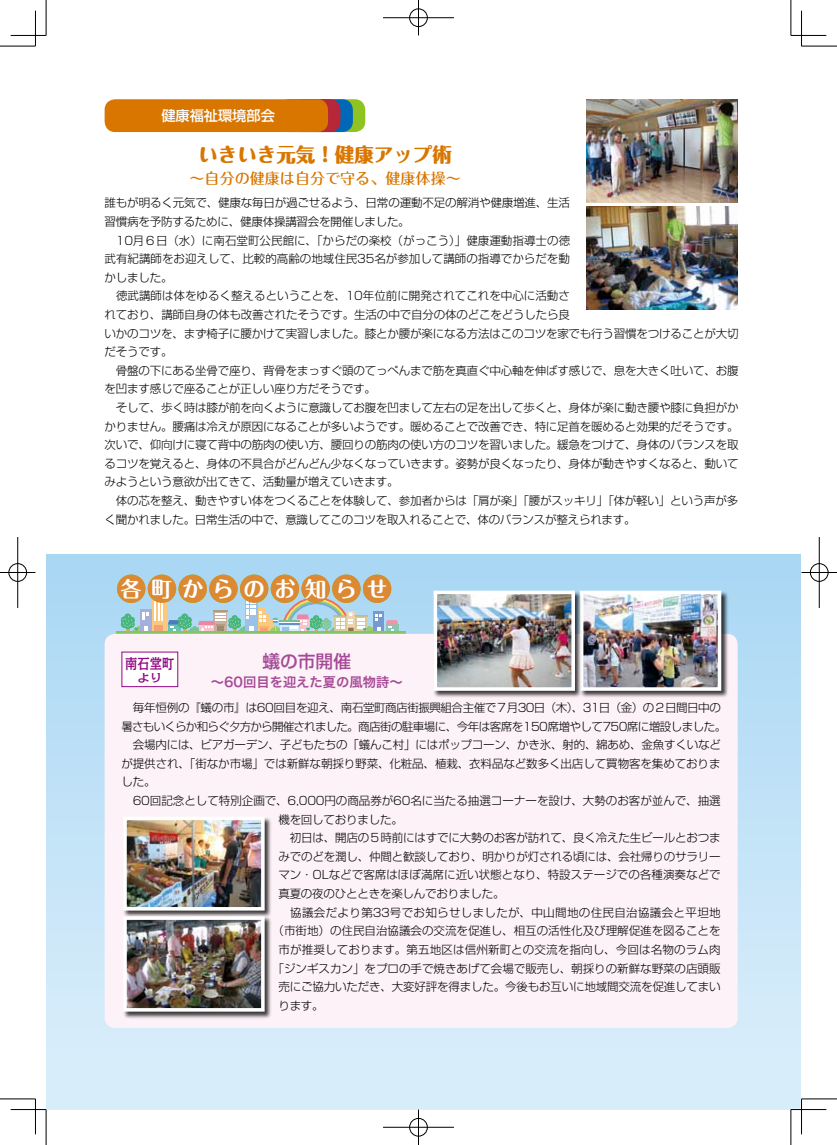
<style>
.page{position:relative;width:837px;height:1145px;background:#fff}
.page>*{position:absolute;margin:0;border:0;box-sizing:border-box;transform-origin:0 0}
.t1{font:700 21.25px "Maru Fo Pro";letter-spacing:.445em;color:#fff}
.t2{font:800 19.5px "Maru Fo Pro";color:#d87600}
.t3{font:500 17.75px "Shin Go Pro";color:#a64a97}
.t4{font:500 15px "Maru Fo Pro";color:#d87600}
.t5{font:500 14.38px "Kakumin Pro";color:#920783;scale:.86 1}
.t6{font:500 14.12px "Shin Go Pro";color:#fff}
.t7{font:13.25px "Hira Kaku Pro W6";color:#a64a97}
.t8{font:300 11.5px/18.6px "Shin Go Pro";letter-spacing:-.02em;color:#000}
.t9{font:300 11.5px "Shin Go Pro";color:#000}
.t10{font:300 11.5px "Shin Go Pro";letter-spacing:-.045em;color:#000}
.t11{font:300 11.5px "Shin Go Pro";letter-spacing:-.04em;color:#000}
.t12{font:300 11.5px "Shin Go Pro";letter-spacing:.03em;color:#000}
.t13{font:300 11.5px "Shin Go Pro";letter-spacing:.01em;color:#000}
.t14{font:500 11.12px "Kakumin Pro";color:#920783;scale:1.11 1}
</style>
<div class="page">
<div style="left:303px;top:99px;width:62px;height:33px;background:#8fc31f;border-radius:11px"></div>
<div style="left:291px;top:99px;width:62px;height:33px;background:#0068b7;border-radius:11px"></div>
<div style="left:278px;top:99px;width:62px;height:33px;background:#b72738;border-radius:11px"></div>
<div style="left:105px;top:99px;width:223px;height:33px;background:#d87600;border-radius:11px"></div>
<img style="left:586px;top:99px;width:151px;height:103px">
<img style="left:586px;top:206px;width:151px;height:103px">
<div style="left:46px;top:555px;width:754px;height:554px;background:linear-gradient(to bottom,#aad7f3,#dceffb)"></div>
<div style="left:151px;top:599px;width:15px;height:34px;background:#fac87f"></div>
<hr style="left:154px;top:601px;width:2px;height:20px;background:#fff">
<svg style="left:158px;top:603px;width:1px;height:18px"></svg>
<hr style="left:161px;top:601px;width:2px;height:20px;background:#fff">
<svg style="left:154px;top:625px;width:8px;height:7px"></svg>
<div style="left:140px;top:609px;width:12px;height:25px;background:#a4b0da"></div>
<svg style="left:168px;top:596px;width:230px;height:36px;background:#b0cccd"></svg>
<svg style="left:121px;top:612px;width:28px;height:20px"></svg>
<div style="left:116px;top:632px;width:289px;height:20px;background:#9bcc7e"></div>
<div style="left:270px;top:574px;width:29px;height:29px;background:#db8933;border-radius:50%"></div>
<div style="left:301px;top:574px;width:29px;height:29px;background:#db8933;border-radius:50%"></div>
<div style="left:332px;top:574px;width:28px;height:29px;background:#db8933;border-radius:50%"></div>
<div style="left:363px;top:574px;width:28px;height:29px;background:#db8933;border-radius:50%"></div>
<div style="left:117px;top:574px;width:28px;height:29px;background:#db8933;border-radius:50%"></div>
<div style="left:148px;top:574px;width:28px;height:29px;background:#db8933;border-radius:50%"></div>
<div style="left:178px;top:574px;width:29px;height:29px;background:#db8933;border-radius:50%"></div>
<div style="left:209px;top:574px;width:28px;height:29px;background:#db8933;border-radius:50%"></div>
<div style="left:240px;top:574px;width:28px;height:29px;background:#db8933;border-radius:50%"></div>
<div style="left:105px;top:634px;width:632px;height:394px;background:#fdf2f7;border-radius:11px"></div>
<div style="left:121px;top:651px;width:57px;height:36px;background:#fff;border:1px solid #920783"></div>
<div style="left:123px;top:816px;width:149px;height:102px;background:#000;opacity:.75"></div>
<img style="left:128px;top:821px;width:131px;height:84px">
<div style="left:123px;top:816px;width:141px;height:94px;border:4px solid #fff"></div>
<div style="left:579px;top:590px;width:149px;height:108px;background:#000;opacity:.75"></div>
<img style="left:584px;top:595px;width:132px;height:91px">
<div style="left:579px;top:590px;width:142px;height:101px;border:4px solid #fff"></div>
<div style="left:433px;top:590px;width:149px;height:108px;background:#000;opacity:.75"></div>
<img style="left:438px;top:595px;width:131px;height:91px">
<div style="left:433px;top:590px;width:141px;height:101px;border:4px solid #fff"></div>
<div style="left:123px;top:916px;width:149px;height:103px;background:#000;opacity:.75"></div>
<img style="left:128px;top:921px;width:131px;height:85px">
<div style="left:123px;top:916px;width:141px;height:95px;border:4px solid #fff"></div>
<hr style="left:790px;top:1108px;width:36px;height:2px;background:#fff">
<hr style="left:0;top:46px;width:35px;height:1px;background:#000">
<hr style="left:801px;top:46px;width:35px;height:1px;background:#000">
<hr style="left:0;top:1098px;width:35px;height:1px;background:#000">
<hr style="left:801px;top:1098px;width:35px;height:1px;background:#000">
<hr style="left:46px;top:0;width:1px;height:35px;background:#000">
<hr style="left:46px;top:1109px;width:1px;height:35px;background:#000">
<hr style="left:790px;top:0;width:1px;height:35px;background:#000">
<hr style="left:790px;top:1109px;width:1px;height:35px;background:#000">
<hr style="left:11px;top:35px;width:35px;height:1px;background:#000">
<hr style="left:790px;top:35px;width:36px;height:1px;background:#000">
<hr style="left:11px;top:1109px;width:35px;height:1px;background:#000">
<hr style="left:790px;top:1109px;width:36px;height:1px;background:#000">
<hr style="left:35px;top:11px;width:1px;height:35px;background:#000">
<hr style="left:35px;top:1098px;width:1px;height:36px;background:#000">
<hr style="left:801px;top:11px;width:1px;height:35px;background:#000">
<hr style="left:801px;top:1098px;width:1px;height:36px;background:#000">
<div style="left:408px;top:8px;width:20px;height:19px;border:2px solid #fff;border-radius:50%"></div>
<hr style="left:383px;top:17px;width:71px;height:2px;background:#fff">
<hr style="left:417px;top:0;width:2px;height:35px;background:#fff">
<div style="left:409px;top:9px;width:18px;height:18px;border:1px solid #000;border-radius:50%"></div>
<hr style="left:383px;top:18px;width:71px;height:1px;background:#000">
<hr style="left:418px;top:0;width:1px;height:35px;background:#000">
<div style="left:408px;top:1117px;width:20px;height:20px;border:2px solid #fff;border-radius:50%"></div>
<hr style="left:383px;top:1126px;width:71px;height:2px;background:#fff">
<hr style="left:417px;top:1109px;width:2px;height:35px;background:#fff">
<div style="left:409px;top:1118px;width:18px;height:18px;border:1px solid #000;border-radius:50%"></div>
<hr style="left:383px;top:1127px;width:71px;height:1px;background:#000">
<hr style="left:418px;top:1109px;width:1px;height:35px;background:#000">
<div style="left:8px;top:562px;width:19px;height:20px;border:2px solid #fff;border-radius:50%"></div>
<hr style="left:0;top:571px;width:35px;height:2px;background:#fff">
<hr style="left:17px;top:537px;width:2px;height:71px;background:#fff">
<div style="left:9px;top:563px;width:18px;height:18px;border:1px solid #000;border-radius:50%"></div>
<hr style="left:0;top:572px;width:35px;height:1px;background:#000">
<hr style="left:18px;top:537px;width:1px;height:71px;background:#000">
<div style="left:809px;top:562px;width:19px;height:20px;border:2px solid #fff;border-radius:50%"></div>
<hr style="left:801px;top:571px;width:35px;height:2px;background:#fff">
<div style="left:809px;top:563px;width:19px;height:18px;border:1px solid #000;border-radius:50%"></div>
<hr style="left:801px;top:572px;width:35px;height:1px;background:#000">
<hr style="left:818px;top:537px;width:1px;height:71px;background:#000">
<p class="t6" style="left:161px;top:104px;width:115px">健康福祉環境部会</p>
<h2 class="t2" style="left:198px;top:139px;width:255px">いきいき元気！健康アップ術</h2>
<h3 class="t4" style="left:189px;top:167px;width:273px">～自分の健康は自分で守る、健康体操～</h3>
<p class="t8" style="left:105px;top:192px;width:635px">誰もが明るく元気で、健康な毎日が過ごせるよう、日常の運動不足の解消や健康増進、生活<br>習慣病を予防するために、健康体操講習会を開催しました。<br>　10月６日（水）に南石堂町公民館に、「からだの楽校（がっこう）」健康運動指導士の徳<br>武有紀講師をお迎えして、比較的高齢の地域住民35名が参加して講師の指導でからだを動<br>かしました。<br>　徳武講師は体をゆるく整えるということを、10年位前に開発されてこれを中心に活動さ<br>れており、講師自身の体も改善されたそうです。生活の中で自分の体のどこをどうしたら良<br>いかのコツを、まず椅子に腰かけて実習しました。膝とか腰が楽になる方法はこのコツを家でも行う習慣をつけることが大切だそうです。<br>　骨盤の下にある坐骨で座り、背骨をまっすぐ頭のてっぺんまで筋を真直ぐ中心軸を伸ばす感じで、息を大きく吐いて、お腹を凹ます感じで座ることが正しい座り方だそうです。<br>　そして、歩く時は膝が前を向くように意識してお腹を凹まして左右の足を出して歩くと、身体が楽に動き腰や膝に負担がかかりません。腰痛は冷えが原因になることが多いようです。暖めることで改善でき、特に足首を暖めると効果的だそうです。次いで、仰向けに寝て背中の筋肉の使い方、腰回りの筋肉の使い方のコツを習いました。緩急をつけて、身体のバランスを取るコツを覚えると、身体の不具合がどんどん少なくなっていきます。姿勢が良くなったり、身体が動きやすくなると、動いてみようという意欲が出てきて、活動量が増えていきます。<br>　体の芯を整え、動きやすい体をつくることを体験して、参加者からは「肩が楽」「腰がスッキリ」「体が軽い」という声が多く聞かれました。日常生活の中で、意識してこのコツを取入れることで、体のバランスが整えられます。</p>
<h1 class="t1" style="left:120px;top:572px;width:268px">各町からのお知らせ</h1>
<p class="t5" style="left:125px;top:651px;width:59px">南石堂町</p>
<p class="t14" style="left:137px;top:668px;width:24px">より</p>
<h3 class="t3" style="left:262px;top:646px;width:90px">蟻の市開催</h3>
<p class="t7" style="left:211px;top:670px;width:193px">～６０回目を迎えた夏の風物詩～</p>
<p class="t11" style="left:121px;top:698px;width:600px">　毎年恒例の『蟻の市』は60回目を迎え、南石堂町商店街振興組合主催で７月30日（木）、31日（金）の２日間日中の</p>
<p class="t10" style="left:121px;top:716px;width:606px">暑さもいくらか和らぐ夕方から開催されました。商店街の駐車場に、今年は客席を150席増やして750席に増設しました。</p>
<p class="t8" style="left:121px;top:734px;width:600px">　会場内には、ビアガーデン、子どもたちの「蟻んこ村」にはポップコーン、かき氷、射的、綿あめ、金魚すくいなど</p>
<p class="t8" style="left:121px;top:752px;width:600px">が提供され、「街なか市場」では新鮮な朝採り野菜、化粧品、植栽、衣料品など数多く出店して買物客を集めておりま</p>
<p class="t8" style="left:121px;top:771px;width:36px">した。</p>
<p class="t9" style="left:121px;top:791px;width:600px">　60回記念として特別企画で、6,000円の商品券が60名に当たる抽選コーナーを設け、大勢のお客が並んで、抽選</p>
<p class="t8" style="left:278px;top:808px;width:126px">機を回しておりました。</p>
<p class="t8" style="left:278px;top:827px;width:444px">　初日は、開店の５時前にはすでに大勢のお客が訪れて、良く冷えた生ビールとおつま</p>
<p class="t8" style="left:278px;top:845px;width:443px">みでのどを潤し、仲間と歓談しており、明かりが灯される頃には、会社帰りのサラリー</p>
<p class="t9" style="left:278px;top:865px;width:443px">マン・OLなどで客席はほぼ満席に近い状態となり、特設ステージでの各種演奏などで</p>
<p class="t8" style="left:278px;top:883px;width:227px">真夏の夜のひとときを楽しんでおりました。</p>
<p class="t12" style="left:278px;top:902px;width:443px">　協議会だより第33号でお知らせしましたが、中山間地の住民自治協議会と平坦地</p>
<p class="t8" style="left:272px;top:920px;width:449px">（市街地）の住民自治協議会の交流を促進し、相互の活性化及び理解促進を図ることを</p>
<p class="t13" style="left:278px;top:940px;width:443px">市が推奨しております。第五地区は信州新町との交流を指向し、今回は名物のラム肉</p>
<p class="t8" style="left:272px;top:957px;width:449px">「ジンギスカン」をプロの手で焼きあげて会場で販売し、朝採りの新鮮な野菜の店頭販</p>
<p class="t8" style="left:278px;top:976px;width:444px">売にご協力いただき、大変好評を得ました。今後もお互いに地域間交流を促進してまい</p>
<p class="t8" style="left:278px;top:994px;width:47px">ります。</p>
</div>
